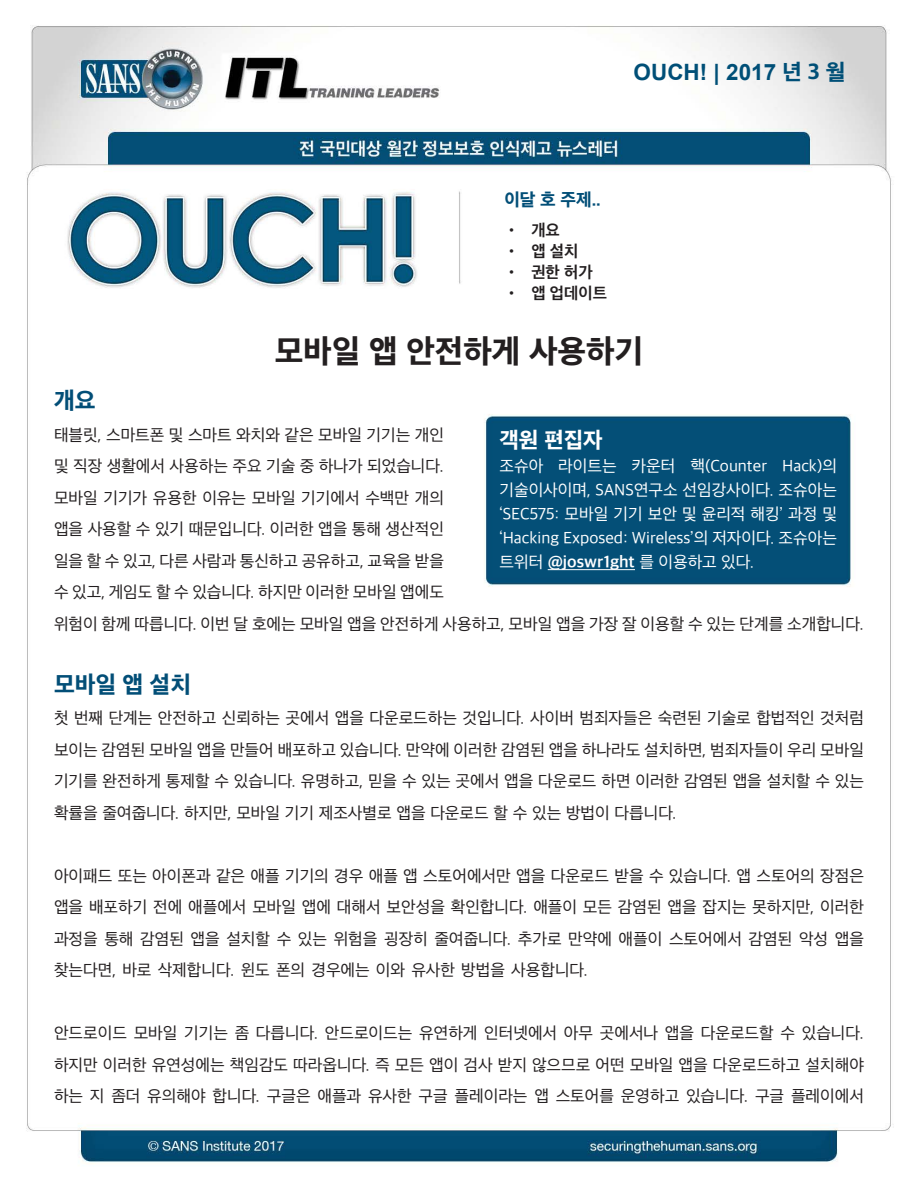
<style>
.page{position:relative;width:918px;height:1188px;background:#fff}
.page>*{position:absolute;margin:0;border:0;box-sizing:border-box;transform-origin:0 0}
.t1{font:800 33px "Apple SD Gothic Neo";color:#231f20}
.MainText{font:800 24px "Apple SD Gothic Neo";color:#024e77}
.t2{font:700 22.5px "Arial";color:#004f77}
.MainText-2{font:800 22.5px "Apple SD Gothic Neo";color:#fff}
.t3{font:800 18px "Apple SD Gothic Neo";color:#024e77}
.MainText-3{font:16.8px/31.5px "Apple SD Gothic Neo";color:#231f20;text-align:justify}
.Guest_Editor{font:16.8px/24px "Apple SD Gothic Neo";color:#fff}
.t4{font:700 16.5px "Apple SD Gothic Neo";color:#231f20}
.s1{font-family:"Apple SD Gothic Neo";font-weight:800}
.s2{font-weight:700}
</style>
<div class="page">
<img style="left:26px;top:25px;width:865px;height:1139px">
<hr style="left:548px;top:569px;width:87px;height:1px;background:#fff">
<p class="t2" style="left:634px;top:57px;width:213px">OUCH! | 2017 <span class="s1">년 월3</span></p>
<p class="t3" style="left:504px;top:189px;width:98px">이달 호 주제..</p>
<p class="t4" style="left:504px;top:221px;width:16px">•</p>
<p class="t4" style="left:531px;top:221px;width:30px">개요</p>
<p class="t4" style="left:504px;top:242px;width:16px">•</p>
<p class="t4" style="left:531px;top:242px;width:49px">앱설치</p>
<p class="t4" style="left:504px;top:263px;width:16px">•</p>
<p class="t4" style="left:531px;top:263px;width:63px">권한 허가</p>
<p class="t4" style="left:504px;top:284px;width:16px">•</p>
<p class="t4" style="left:531px;top:284px;width:77px">앱 업데이트</p>
<p class="t1" style="left:275px;top:333px;width:370px">모바일 앱 안전하게 사용하기</p>
<p class="MainText" style="left:54px;top:388px;width:43px">개요</p>
<p class="MainText-3" style="left:54px;top:420px;width:812px;text-align:left">태블릿, 스마트폰 및 스마트 와치와 같은 모바일 기기는 개인<br>및 직장 생활에서 사용하는 주요 기술 중 하나가 되었습니다.<br>모바일 기기가 유용한 이유는 모바일 기기에서 수백만 개의<br>앱을 사용할 수 있기 때문입니다. 이러한 앱을 통해 생산적인<br>일을 할 수 있고, 다른 사람과 통신하고 공유하고, 교육을 받을<br>수 있고, 게임도 할 수 있습니다. 하지만 이러한 모바일 앱에도<br>위험이 함께 따릅니다. 이번 달 호에는 모바일 앱을 안전하게 사용하고, 모바일 앱을 가장 잘 이용할 수 있는 단계를 소개합니다.</p>
<p class="MainText-2" style="left:500px;top:428px;width:105px">객원 편집자</p>
<p class="Guest_Editor" style="left:500px;top:455px;width:339px">조슈아<br>기술이사이며, SANS연구소 선임강사이다. 조슈아는 ‘SEC575: 모바일 기기 보안 및 윤리적 해킹’ 과정 및 ‘Hacking Exposed: Wireless 의’ 저자이다. 조슈아는 트위터 <span class="s2">@joswr1ght</span> 를 이용하고 있다.</p>
<p class="Guest_Editor" style="left:558px;top:455px;width:60px">라이트는</p>
<p class="Guest_Editor" style="left:632px;top:455px;width:45px">카운터</p>
<p class="Guest_Editor" style="left:690px;top:455px;width:78px">핵(Counter</p>
<p class="Guest_Editor" style="left:782px;top:455px;width:56px">Hack 의)</p>
<p class="MainText" style="left:54px;top:671px;width:139px">모바일 앱 설치</p>
<p class="MainText-3" style="left:54px;top:704px;width:812px">첫 번째 단계는 안전하고 신뢰하는 곳에서 앱을 다운로드하는 것입니다. 사이버 범죄자들은 숙련된 기술로 합법적인 것처럼 보이는 감염된 모바일 앱을 만들어 배포하고 있습니다. 만약에 이러한 감염된 앱을 하나라도 설치하면, 범죄자들이 우리 모바일 기기를 완전하게 통제할 수 있습니다. 유명하고, 믿을 수 있는 곳에서 앱을 다운로드 하면 이러한 감염된 앱을 설치할 수 있는 확률을 줄여줍니다. 하지만, 모바일 기기 제조사별로 앱을 다운로드 할 수 있는 방법이 다릅니다.</p>
<p class="MainText-3" style="left:54px;top:861px;width:812px">아이패드 또는 아이폰과 같은 애플 기기의 경우 애플 앱 스토어에서만 앱을 다운로드 받을 수 있습니다 앱. 스토어의 장점은 앱을 배포하기 전에 애플에서 모바일 앱에 대해서 보안성을 확인합니다. 애플이 모든 감염된 앱을 잡지는 못하지만, 이러한 과정을 통해 감염된 앱을 설치할 수 있는 위험을 굉장히 줄여줍니다. 추가로 만약에 애플이 스토어에서 감염된 악성 앱을 찾는다면, 바로 삭제합니다. 윈도 폰의 경우에는 이와 유사한 방법을 사용합니다.</p>
<p class="MainText-3" style="left:54px;top:1019px;width:812px">안드로이드 모바일 기기는 좀 다릅니다. 안드로이드는 유연하게 인터넷에서 아무 곳에서나 앱을 다운로드할 수 있습니다. 하지만 이러한 유연성에는 책임감도 따라옵니다 즉. 모든 앱이 검사 받지 않으므로 어떤 모바일 앱을 다운로드하고 설치해야 하는 지 좀더 유의해야 합니다. 구글은 애플과 유사한 구글 플레이라는 앱 스토어를 운영하고 있습니다. 구글 플레이에서</p>
</div>
